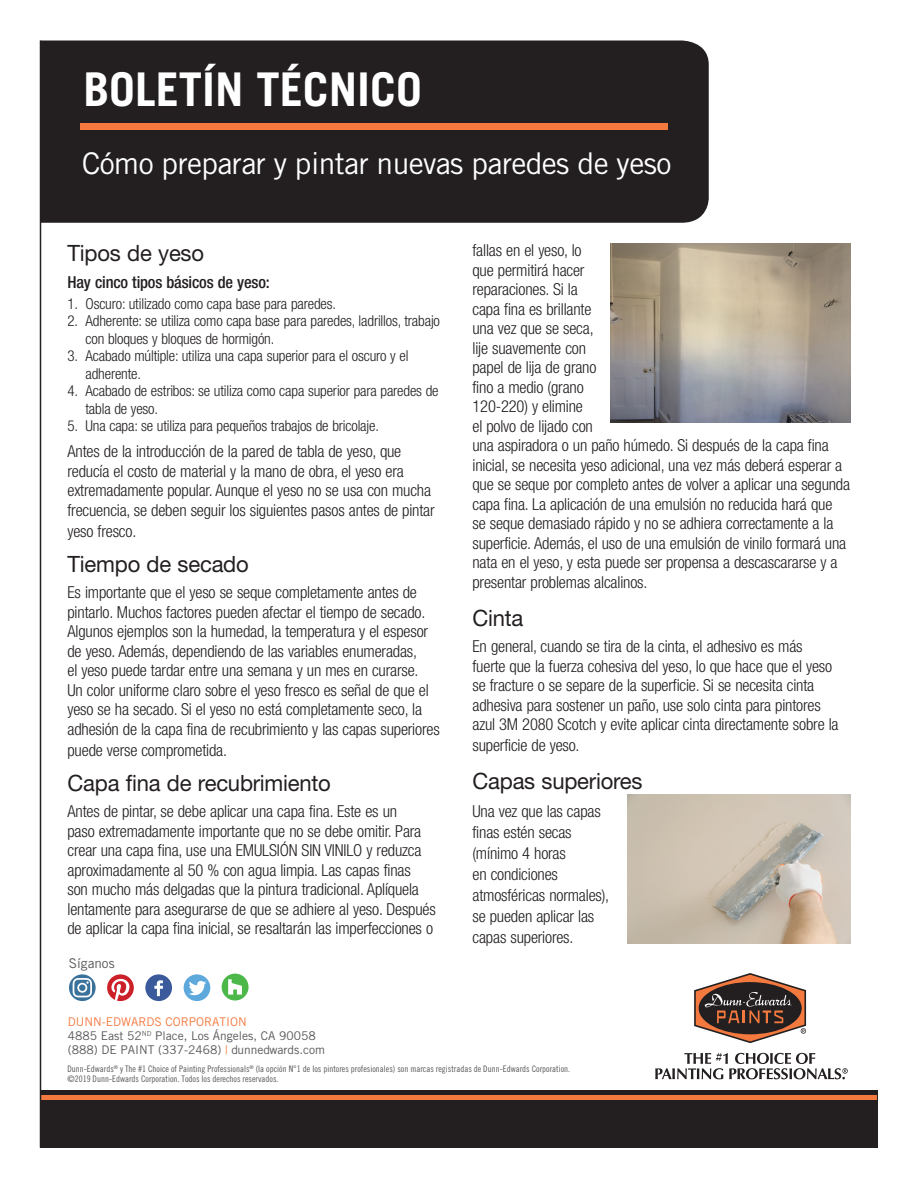
<style>
.page{position:relative;width:918px;height:1188px;background:#fff}
.page>*{position:absolute;margin:0;border:0;box-sizing:border-box;transform-origin:0 0}
.t1{font:700 46.5px "Trade Gothic";color:#fff}
.t2{font:30px "Trade Gothic";letter-spacing:-.02em;color:#fff}
.greentextbold{font:22.5px "Helvetica Neue";letter-spacing:-.01em;color:#231f20}
.List_Paragraph{font:300 condensed 16.5px/19.5px "Helvetica Neue";letter-spacing:-.01em;color:#231f20}
.t3{font:500 condensed 16.5px "Helvetica Neue";letter-spacing:-.01em;color:#231f20}
.List_Paragraph-2{font:300 condensed 15px/18px "Helvetica Neue";letter-spacing:-.01em;color:#231f20}
.t4{font:13.5px "Trade Gothic";color:#58595b}
.t5{font:12px/14.4px "Trade Gothic";color:#57585a}
.t6{font:9px/9.8px "Trade Gothic Cond Eighteen";color:#57585a}
.s1{color:#f4793e}
</style>
<div class="page">
<div style="left:40px;top:1090px;width:838px;height:58px;background:#231f20"></div>
<div style="left:40px;top:1095px;width:838px;height:5px;background:#f4793e"></div>
<svg style="left:694px;top:973px;width:112px;height:70px"></svg>
<svg style="left:655px;top:1053px;width:193px;height:26px"></svg>
<div style="left:145px;top:974px;width:27px;height:27px;background:#3b5a9c;border-radius:50%"></div>
<svg style="left:154px;top:980px;width:9px;height:16px"></svg>
<svg style="left:107px;top:974px;width:27px;height:27px"></svg>
<div style="left:184px;top:974px;width:26px;height:27px;background:#5da9dc;border-radius:50%"></div>
<svg style="left:189px;top:980px;width:17px;height:15px"></svg>
<svg style="left:69px;top:974px;width:27px;height:27px"></svg>
<svg style="left:73px;top:978px;width:19px;height:19px"></svg>
<div style="left:222px;top:974px;width:27px;height:26px;background:#4cb849;border-radius:50%"></div>
<svg style="left:228px;top:979px;width:14px;height:16px"></svg>
<hr style="left:40px;top:40px;width:1px;height:1108px;background:#231f20">
<div style="left:41px;top:40px;width:668px;height:183px;background:#231f20"></div>
<div style="left:80px;top:124px;width:588px;height:6px;background:#f4793e"></div>
<img style="left:611px;top:243px;width:239px;height:180px">
<img style="left:628px;top:795px;width:223px;height:148px">
<h1 class="t1" style="left:83px;top:60px;width:340px">BOLETÍN TÉCNICO</h1>
<p class="t2" style="left:82px;top:146px;width:591px">Cómo preparar y pintar nuevas paredes de yeso</p>
<p class="greentextbold" style="left:68px;top:239px;width:138px">Tipos de yeso</p>
<p class="t3" style="left:68px;top:273px;width:204px">Hay cinco tipos básicos de yeso:</p>
<p class="List_Paragraph-2" style="left:68px;top:294px;width:270px">1. Oscuro: utilizado como capa base para paredes.</p>
<p class="List_Paragraph-2" style="left:86px;top:311px;width:356px;text-indent:-18px">2. Adherente: se utiliza como capa base para paredes, ladrillos, trabajo con bloques y bloques de hormigón.</p>
<p class="List_Paragraph-2" style="left:86px;top:346px;width:324px;text-indent:-18px">3. Acabado múltiple: utiliza una capa superior para el oscuro y el adherente.</p>
<p class="List_Paragraph-2" style="left:86px;top:382px;width:355px;text-indent:-18px">4. Acabado de estribos: se utiliza como capa superior para paredes de tabla de yeso.</p>
<p class="List_Paragraph-2" style="left:68px;top:417px;width:313px">5. Una capa: se utiliza para pequeños trabajos de bricolaje.</p>
<p class="List_Paragraph" style="left:68px;top:442px;width:369px">Antes de la introducción de la pared de tabla de yeso, que reducía el costo de material y la mano de obra, el yeso era extremadamente popular. Aunque el yeso no se usa con mucha frecuencia, se deben seguir los siguientes pasos antes de pintar</p>
<p class="List_Paragraph" style="left:68px;top:521px;width:70px">yeso fresco.</p>
<p class="greentextbold" style="left:68px;top:551px;width:183px">Tiempo de secado</p>
<p class="List_Paragraph" style="left:68px;top:583px;width:374px">Es importante que el yeso se seque completamente antes de pintarlo. Muchos factores pueden afectar el tiempo de secado.<br>Algunos ejemplos son la humedad, la temperatura y el espesor de yeso. Además, dependiendo de las variables enumeradas,<br>el yeso puede tardar entre una semana y un mes en curarse.<br>Un color uniforme claro sobre el yeso fresco es señal de que el yeso se ha secado. Si el yeso no está completamente seco, la adhesión de la capa fina de recubrimiento y las capas superiores</p>
<p class="List_Paragraph" style="left:68px;top:740px;width:161px">puede verse comprometida.</p>
<p class="greentextbold" style="left:68px;top:770px;width:265px">Capa fina de recubrimiento</p>
<p class="List_Paragraph" style="left:68px;top:802px;width:370px">Antes de pintar, se debe aplicar una capa fina. Este es un<br>paso extremadamente importante que no se debe omitir. Para crear una capa fina, use una EMULSIÓN SIN VINILO y reduzca aproximadamente al 50 % con agua limpia. Las capas finas<br>son mucho más delgadas que la pintura tradicional. Aplíquela lentamente para asegurarse de que se adhiere al yeso. Después de aplicar la capa fina inicial, se resaltarán las imperfecciones o</p>
<p class="t4" style="left:69px;top:955px;width:47px">Síganos</p>
<p class="t5" style="left:68px;top:1014px;width:259px"><span class="s1">DUNN-EDWARDS CORPORATION<br></span>4885 East 52<sup>ND</sup> Place, Los Ángeles, CA 90058 (888) DE PAINT (337-2468) <span class="s1">|</span> dunnedwards.com</p>
<p class="List_Paragraph" style="left:473px;top:240px;width:379px">fallas en el yeso, lo<br>que permitirá hacer<br>reparaciones. Si la<br>capa fina es brillante<br>una vez que se seca,<br>lije suavemente con<br>papel de lija de grano<br>fino a medio (grano<br>120-220) y elimine<br>el polvo de lijado con<br>una aspiradora o un paño húmedo. Si después de la capa fina inicial, se necesita yeso adicional, una vez más deberá esperar a que se seque por completo antes de volver a aplicar una segunda capa fina. La aplicación de una emulsión no reducida hará que<br>se seque demasiado rápido y no se adhiera correctamente a la superficie. Además, el uso de una emulsión de vinilo formará una nata en el yeso, y esta puede ser propensa a descascararse y a presentar problemas alcalinos.</p>
<p class="greentextbold" style="left:473px;top:604px;width:52px">Cinta</p>
<p class="List_Paragraph" style="left:473px;top:636px;width:368px">En general, cuando se tira de la cinta, el adhesivo es más fuerte que la fuerza cohesiva del yeso, lo que hace que el yeso se fracture o se separe de la superficie. Si se necesita cinta adhesiva para sostener un paño, use solo cinta para pintores azul 3M 2080 Scotch y evite aplicar cinta directamente sobre la</p>
<p class="List_Paragraph" style="left:473px;top:735px;width:109px">superficie de yeso.</p>
<p class="greentextbold" style="left:473px;top:768px;width:172px">Capas superiores</p>
<p class="List_Paragraph" style="left:473px;top:801px;width:138px;line-height:21px">Una vez que las capas finas estén secas (mínimo 4 horas<br>en condiciones atmosféricas normales), se pueden aplicar las capas superiores.</p>
<p class="t6" style="left:67px;top:1064px;width:504px">Dunn-Edwards<sup>®</sup> y The #1 Choice of Painting Professionals<sup>®</sup> (la opción N°1 de los pintores profesionales) son marcas registradas de Dunn-Edwards Corporation. ©2019 Dunn-Edwards Corporation. Todos los derechos reservados.</p>
</div>
